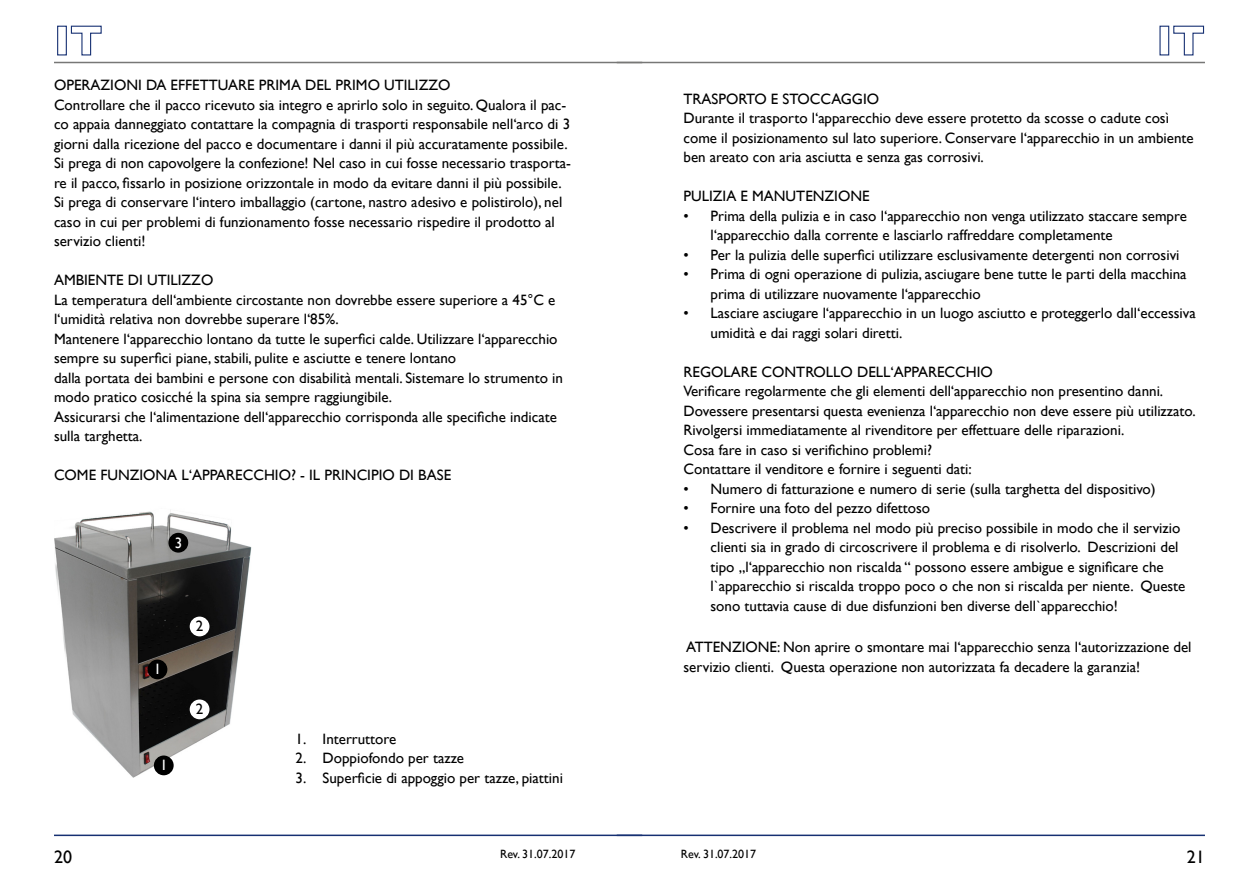
<style>
.page{position:relative;width:1259px;height:893px;background:#fff}
.page>*{position:absolute;margin:0;border:0;box-sizing:border-box;transform-origin:0 0}
.t1{font:18px "Gill Sans";color:#000}
.t2{font:15px/19.5px "Gill Sans";color:#000}
.t3{font:15px "Gill Sans";color:#fff}
.t4{font:12px "Gill Sans";color:#000}
</style>
<div class="page">
<img style="left:54px;top:510px;width:198px;height:268px">
<div style="left:154px;top:755px;width:20px;height:20px;background:#000;border-radius:50%"></div>
<div style="left:148px;top:659px;width:19px;height:20px;background:#000;border-radius:50%"></div>
<div style="left:168px;top:533px;width:20px;height:20px;background:#000;border-radius:50%"></div>
<div style="left:190px;top:617px;width:19px;height:19px;background:#fff;border-radius:50%"></div>
<div style="left:190px;top:699px;width:19px;height:20px;background:#fff;border-radius:50%"></div>
<hr style="left:54px;top:835px;width:588px;height:1px;background:#163072">
<hr style="left:617px;top:835px;width:588px;height:1px;background:#163072">
<div style="left:57px;top:26px;width:10px;height:29px;border:1px solid #163072"></div>
<svg style="left:70px;top:25px;width:32px;height:31px"></svg>
<hr style="left:54px;top:62px;width:588px;height:1px;background:#777776">
<div style="left:1159px;top:26px;width:10px;height:29px;border:1px solid #163072"></div>
<svg style="left:1173px;top:25px;width:31px;height:31px"></svg>
<hr style="left:617px;top:62px;width:588px;height:1px;background:#777776">
<p class="t2" style="left:54px;top:75px;width:518px">OPERAZIONI DA EFFETTUARE PRIMA DEL PRIMO UTILIZZO<br>Controllare che il pacco ricevuto sia integro e aprirlo solo in seguito. Qualora il pac&shy;co appaia danneggiato contattare la compagnia di trasporti responsabile nell‘arco di 3 giorni dalla ricezione del pacco e documentare i danni il più accuratamente possibile.<br>Si prega di non capovolgere la confezione! Nel caso in cui fosse necessario trasporta&shy;re il pacco, fissarlo in posizione orizzontale in modo da evitare danni il più possibile.<br>Si prega di conservare l‘intero imballaggio (cartone, nastro adesivo e polistirolo), nel caso in cui per problemi di funzionamento fosse necessario rispedire il prodotto al servizio clienti!</p>
<p class="t2" style="left:54px;top:270px;width:510px">AMBIENTE DI UTILIZZO<br>La temperatura dell‘ambiente circostante non dovrebbe essere superiore a 45°C e l‘umidità relativa non dovrebbe superare l‘85%.<br>Mantenere l‘apparecchio lontano da tutte le superfici calde. Utilizzare l‘apparecchio sempre su superfici piane, stabili, pulite e asciutte e tenere lontano<br>dalla portata dei bambini e persone con disabilità mentali. Sistemare lo strumento in modo pratico cosicché la spina sia sempre raggiungibile.<br>Assicurarsi che l‘alimentazione dell‘apparecchio corrisponda alle specifiche indicate sulla targhetta.</p>
<p class="t2" style="left:54px;top:465px;width:399px">COME FUNZIONA L‘APPARECCHIO? - IL PRINCIPIO DI BASE</p>
<p class="t3" style="left:175px;top:534px;width:9px">3</p>
<p class="t3" style="left:154px;top:660px;width:9px">1</p>
<p class="t3" style="left:160px;top:756px;width:9px">1</p>
<p class="t2" style="left:196px;top:616px;width:9px">2</p>
<p class="t2" style="left:196px;top:699px;width:9px">2</p>
<p class="t2" style="left:296px;top:729px;width:102px">1. Interruttore</p>
<p class="t2" style="left:296px;top:748px;width:170px">2. Doppiofondo per tazze</p>
<p class="t2" style="left:296px;top:768px;width:269px">3. Superficie di appoggio per tazze, piattini</p>
<p class="t2" style="left:683px;top:89px;width:512px">TRASPORTO E STOCCAGGIO<br>Durante il trasporto l‘apparecchio deve essere protetto da scosse o cadute così come il posizionamento sul lato superiore. Conservare l‘apparecchio in un ambiente ben areato con aria asciutta e senza gas corrosivi.</p>
<p class="t2" style="left:683px;top:186px;width:187px">PULIZIA E MANUTENZIONE</p>
<p class="t2" style="left:710px;top:206px;width:478px;text-indent:-27px">• Prima della pulizia e in caso l‘apparecchio non venga utilizzato staccare sempre l‘apparecchio dalla corrente e lasciarlo raffreddare completamente</p>
<p class="t2" style="left:683px;top:245px;width:497px">• Per la pulizia delle superfici utilizzare esclusivamente detergenti non corrosivi</p>
<p class="t2" style="left:710px;top:264px;width:478px;text-indent:-27px">• Prima di ogni operazione di pulizia, asciugare bene tutte le parti della macchina prima di utilizzare nuovamente l‘apparecchio</p>
<p class="t2" style="left:710px;top:303px;width:487px;text-indent:-27px">• Lasciare asciugare l‘apparecchio in un luogo asciutto e proteggerlo dall‘eccessiva umidità e dai raggi solari diretti.</p>
<p class="t2" style="left:683px;top:362px;width:513px">REGOLARE CONTROLLO DELL‘APPARECCHIO<br>Verificare regolarmente che gli elementi dell‘apparecchio non presentino danni.<br>Dovessere presentarsi questa evenienza l‘apparecchio non deve essere più utilizzato.<br>Rivolgersi immediatamente al rivenditore per effettuare delle riparazioni.<br>Cosa fare in caso si verifichino problemi?<br>Contattare il venditore e fornire i seguenti dati:</p>
<p class="t2" style="left:683px;top:479px;width:474px">• Numero di fatturazione e numero di serie (sulla targhetta del dispositivo)</p>
<p class="t2" style="left:683px;top:498px;width:248px">• Fornire una foto del pezzo difettoso</p>
<p class="t2" style="left:710px;top:518px;width:476px;text-indent:-27px">• Descrivere il problema nel modo più preciso possibile in modo che il servizio clienti sia in grado di circoscrivere il problema e di risolverlo. Descrizioni del tipo „l‘apparecchio non riscalda “ possono essere ambigue e significare che l`apparecchio si riscalda troppo poco o che non si riscalda per niente. Queste sono tuttavia cause di due disfunzioni ben diverse dell`apparecchio!</p>
<p class="t2" style="left:683px;top:637px;width:509px">ATTENZIONE: Non aprire o smontare mai l‘apparecchio senza l‘autorizzazione del servizio clienti. Questa operazione non autorizzata fa decadere la garanzia!</p>
<p class="t4" style="left:500px;top:847px;width:77px">Rev. 31.07.2017</p>
<p class="t4" style="left:681px;top:847px;width:77px">Rev. 31.07.2017</p>
<p class="t1" style="left:54px;top:846px;width:19px">20</p>
<p class="t1" style="left:1187px;top:846px;width:19px">21</p>
</div>
